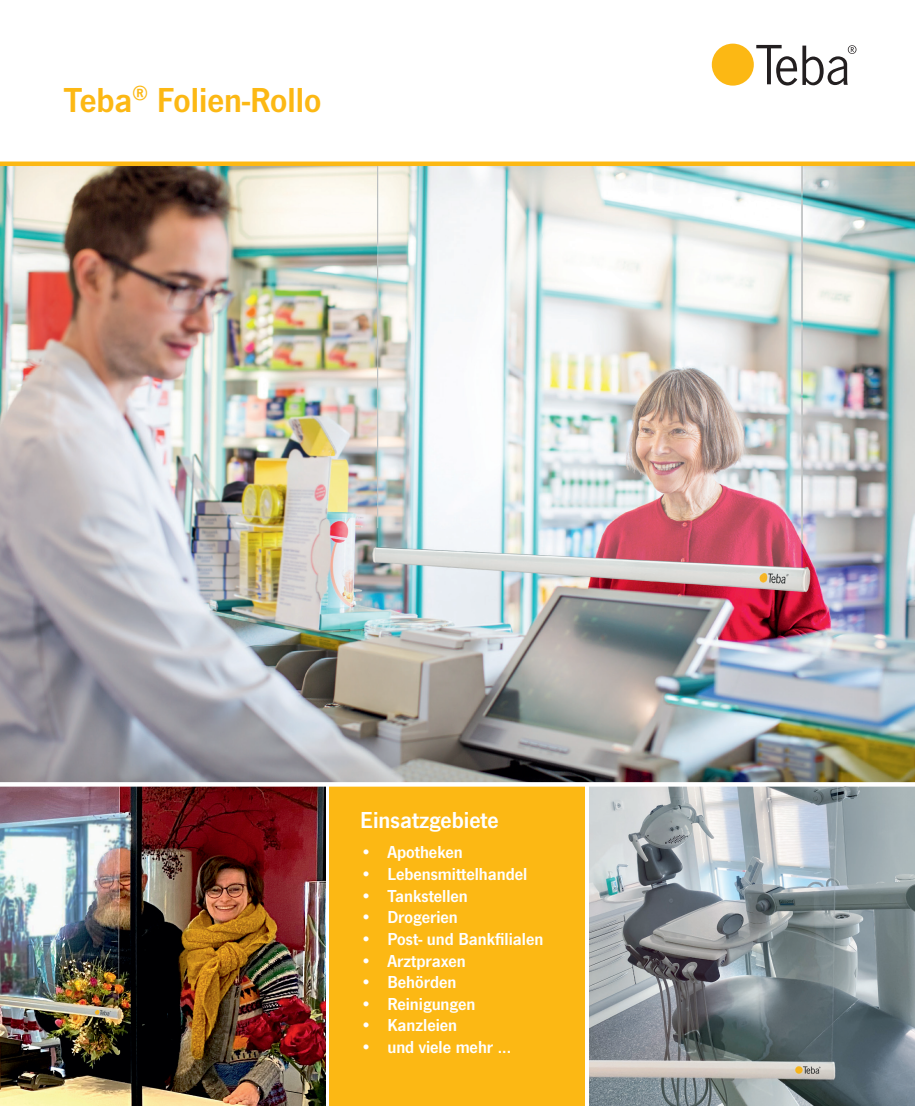
<style>
.page{position:relative;width:915px;height:1106px;background:#fff}
.page>*{position:absolute;margin:0;border:0;box-sizing:border-box;transform-origin:0 0}
.t1{font:36px "News Got Dem";color:#fcb814}
.t2{font:24px "News Got Dem";color:#fff}
.t3{font:18px "News Got Dem";color:#fff}
</style>
<div class="page">
<img style="left:589px;top:786px;width:325px;height:320px">
<div style="left:330px;top:772px;width:255px;height:334px;background:#fcb814"></div>
<img style="left:0;top:166px;width:914px;height:616px">
<img style="left:0;top:786px;width:325px;height:320px">
<svg style="left:0;top:782px;width:914px;height:4px"></svg>
<div style="left:0;top:161px;width:914px;height:5px;background:#fcb814"></div>
<div style="left:711px;top:44px;width:42px;height:42px;background:#fcb814;border-radius:50%"></div>
<svg style="left:756px;top:45px;width:100px;height:40px"></svg>
<h1 class="t1" style="left:64px;top:79px;width:259px">Teba<sup>®</sup> Folien-Rollo</h1>
<h2 class="t2" style="left:360px;top:806px;width:140px">Einsatzgebiete</h2>
<p class="t3" style="left:360px;top:842px;width:104px">• Apotheken</p>
<p class="t3" style="left:360px;top:863px;width:168px">• Lebensmittelhandel</p>
<p class="t3" style="left:360px;top:885px;width:109px">• Tankstellen</p>
<p class="t3" style="left:360px;top:906px;width:99px">• Drogerien</p>
<p class="t3" style="left:360px;top:928px;width:184px">• Post- und Bankfilialen</p>
<p class="t3" style="left:360px;top:950px;width:107px">• Arztpraxen</p>
<p class="t3" style="left:360px;top:971px;width:98px">• Behörden</p>
<p class="t3" style="left:360px;top:993px;width:117px">• Reinigungen</p>
<p class="t3" style="left:360px;top:1014px;width:98px">• Kanzleien</p>
<p class="t3" style="left:360px;top:1036px;width:152px">• und viele mehr ...</p>
</div>
